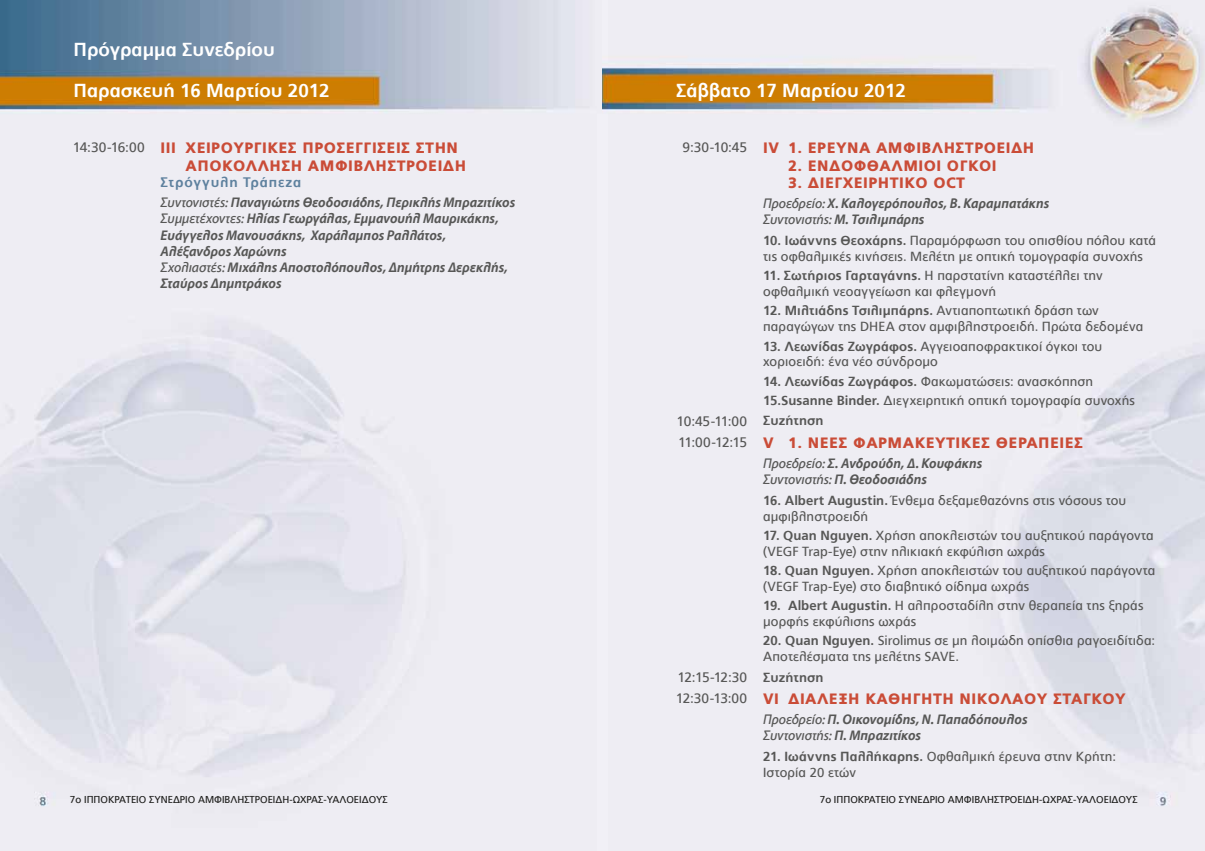
<style>
.page{position:relative;width:1205px;height:851px;background:#fff}
.page>*{position:absolute;margin:0;border:0;box-sizing:border-box;transform-origin:0 0}
.t1{font:700 18.75px "PF Catalog";color:#fff}
.t2{font:900 15px/17.5px "PF Catalog";letter-spacing:.03em;color:#ca4c37}
.t3{font:italic 700 13.75px/16.2px "PF Catalog";color:#575756}
.t4{font:13.75px "PF Catalog";letter-spacing:-.04em;color:#575756}
.t5{font:13.12px/15.8px "PF Catalog";letter-spacing:.01em;color:#575756}
.t6{font:10px "PF Catalog";color:#1d1d1b}
.s1{font-weight:400;font-size:13.75px;color:#575756}
.s2{font-style:normal;color:#5e819e}
.s3{font-weight:400}
.s4{font-weight:700}
.s5{font-weight:700;font-size:13.12px}
</style>
<div class="page">
<img style="left:0;top:0;width:1205px;height:850px">
<h1 class="t1" style="left:74px;top:39px;width:203px">Πρόγραμμα Συνεδρίου</h1>
<h1 class="t1" style="left:74px;top:80px;width:258px">Παρασκευή 16 Μαρτίου 2012</h1>
<h1 class="t1" style="left:676px;top:80px;width:231px">Σάββατο 17 Μαρτίου 2012</h1>
<p class="t2" style="left:186px;top:139px;width:282px;text-indent:-113px"><span class="s1">14:30-16:00</span> IIΙ ΧΕΙΡΟΥΡΓΙΚΕΣ ΠΡΟΣΕΓΓΙΣΕΙΣ ΣΤΗΝ<br>ΑΠΟΚΟΛΛΗΣΗ ΑΜΦΙΒΛΗΣΤΡΟΕΙΔΗ</p>
<p class="t3" style="left:161px;top:173px;width:356px;line-height:19.8px"><span class="s2">Στρόγγυλη Τράπεζα<br></span><span class="s3">Συντονιστές:</span> Παναγιώτης Θεοδοσιάδης, Περικλής Μπραζιτίκος</p>
<p class="t3" style="left:161px;top:211px;width:349px"><span class="s3">Συμμετέχοντες:</span> Ηλίας Γεωργάλας, Εμμανουήλ Μαυρικάκης, Ευάγγελος Mανουσάκης, Xαράλαμπος Ραλλάτος, Αλέξανδρος Χαρώνης<br><span class="s3">Σχολιαστές:</span> Μιχάλης Αποστολόπουλος, Δημήτρης Δερεκλής, Σταύρος Δημητράκος</p>
<p class="t2" style="left:682px;top:139px;width:353px"><span class="s1">9:30-10:45</span> ΙV 1. ΕΡΕΥΝΑ ΑΜΦΙΒΛΗΣΤΡΟΕΙΔΗ</p>
<p class="t2" style="left:788px;top:157px;width:210px">2. ΕΝΔΟΦΘΑΛΜΙΟΙ ΟΓΚΟΙ</p>
<p class="t2" style="left:788px;top:174px;width:179px">3. ΔΙΕΓΧΕΙΡΗTΙΚΟ OCT</p>
<p class="t3" style="left:763px;top:195px;width:288px"><span class="s3">Προεδρείο:</span> Χ. Καλογερόπουλος, B. Καραμπατάκης<br><span class="s3">Συντονιστής:</span> Μ. Τσιλιμπάρης</p>
<p class="t5" style="left:763px;top:233px;width:394px"><span class="s4">10. Iωάννης Θεοχάρης.</span> Παραμόρφωση του οπισθίου πόλου κατά τις οφθαλμικές κινήσεις. Μελέτη με οπτική τομογραφία συνοχής</p>
<p class="t5" style="left:763px;top:268px;width:341px"><span class="s4">11. Σωτήριος Γαρταγάνης.</span> H παρστατίνη καταστέλλει την οφθαλμική νεοαγγείωση και φλεγμονή</p>
<p class="t5" style="left:763px;top:303px;width:382px"><span class="s4">12. Μιλτιάδης Τσιλιμπάρης.</span> Αντιαποπτωτική δράση των παραγώγων της DHEA στον αμφιβληστροειδή. Πρώτα δεδομένα</p>
<p class="t5" style="left:763px;top:338px;width:341px"><span class="s4">13. Λεωνίδας Ζωγράφος.</span> Αγγειοαποφρακτικοί όγκοι του χοριοειδή: ένα νέο σύνδρομο</p>
<p class="t5" style="left:763px;top:371px;width:373px;line-height:19.2px"><span class="s4">14. Λεωνίδας Ζωγράφος.</span> Φακωματώσεις: ανασκόπηση<br><span class="s4">15.Susanne Binder.</span> Διεγχειρητική οπτική τομογραφία συνοχής</p>
<p class="t4" style="left:676px;top:413px;width:148px">10:45-11:00 <span class="s5">Συζήτηση</span></p>
<p class="t2" style="left:678px;top:434px;width:406px"><span class="s1">11:00-12:15</span> V 1. ΝΕΕΣ ΦΑΡΜΑΚΕΥΤΙΚΕΣ ΘΕΡΑΠΕΙΕΣ</p>
<p class="t3" style="left:763px;top:455px;width:221px"><span class="s3">Προεδρείο:</span> Σ. Ανδρούδη, Δ. Κουφάκης<br><span class="s3">Συντονιστής:</span> Π. Θεοδοσιάδης</p>
<p class="t5" style="left:763px;top:492px;width:365px"><span class="s4">16. Albert Augustin.</span> Ένθεμα δεξαμεθαζόνης στις νόσους του αμφιβληστροειδή</p>
<p class="t5" style="left:763px;top:527px;width:392px"><span class="s4">17. Quan Nguyen.</span> Χρήση αποκλειστών του αυξητικού παράγοντα (VEGF Trap-Eye) στην ηλικιακή εκφύλιση ωχράς</p>
<p class="t5" style="left:763px;top:563px;width:394px"><span class="s4">18. Quan Nguyen.</span> Χρήση αποκλειστών του αυξητικού παράγοντα (VEGF Trap-Eye) στο διαβητικό οίδημα ωχράς</p>
<p class="t5" style="left:763px;top:598px;width:382px"><span class="s4">19. Albert Augustin.</span> Η αλπροσταδίλη στην θεραπεία της ξηράς μορφής εκφύλισης ωχράς</p>
<p class="t5" style="left:763px;top:633px;width:393px"><span class="s4">20. Quan Nguyen.</span> Sirolimus σε μη λοιμώδη οπίσθια ραγοειδίτιδα:<br>Αποτελέσματα της μελέτης SAVE.</p>
<p class="t4" style="left:677px;top:669px;width:147px">12:15-12:30 <span class="s5">Συζήτηση</span></p>
<p class="t2" style="left:676px;top:690px;width:451px"><span class="s1">12:30-13:00</span> VI ΔΙΑΛΕΞΗ ΚΑΘΗΓΗΤΗ ΝΙΚΟΛΑΟΥ ΣΤΑΓΚΟΥ</p>
<p class="t3" style="left:763px;top:711px;width:266px"><span class="s3">Προεδρείο:</span> Π. Οικονομίδης, Ν. Παπαδόπουλος<br><span class="s3">Συντονιστής:</span> Π. Μπραζιτίκος</p>
<p class="t5" style="left:763px;top:748px;width:354px"><span class="s4">21. Iωάννης Παλλήκαρης.</span> Οφθαλμική έρευνα στην Κρήτη:<br>Ιστορία 20 ετών</p>
<p class="t6" style="left:70px;top:793px;width:319px">7ο ΙΠΠΟΚΡΑΤΕΙΟ ΣΥΝΕΔΡΙΟ ΑΜΦΙΒΛΗΣΤΡΟΕΙΔΗ-ΩΧΡΑΣ-ΥΑΛΟΕΙΔΟΥΣ</p>
<p class="t6" style="left:820px;top:793px;width:319px">7ο ΙΠΠΟΚΡΑΤΕΙΟ ΣΥΝΕΔΡΙΟ ΑΜΦΙΒΛΗΣΤΡΟΕΙΔΗ-ΩΧΡΑΣ-ΥΑΛΟΕΙΔΟΥΣ</p>
</div>
